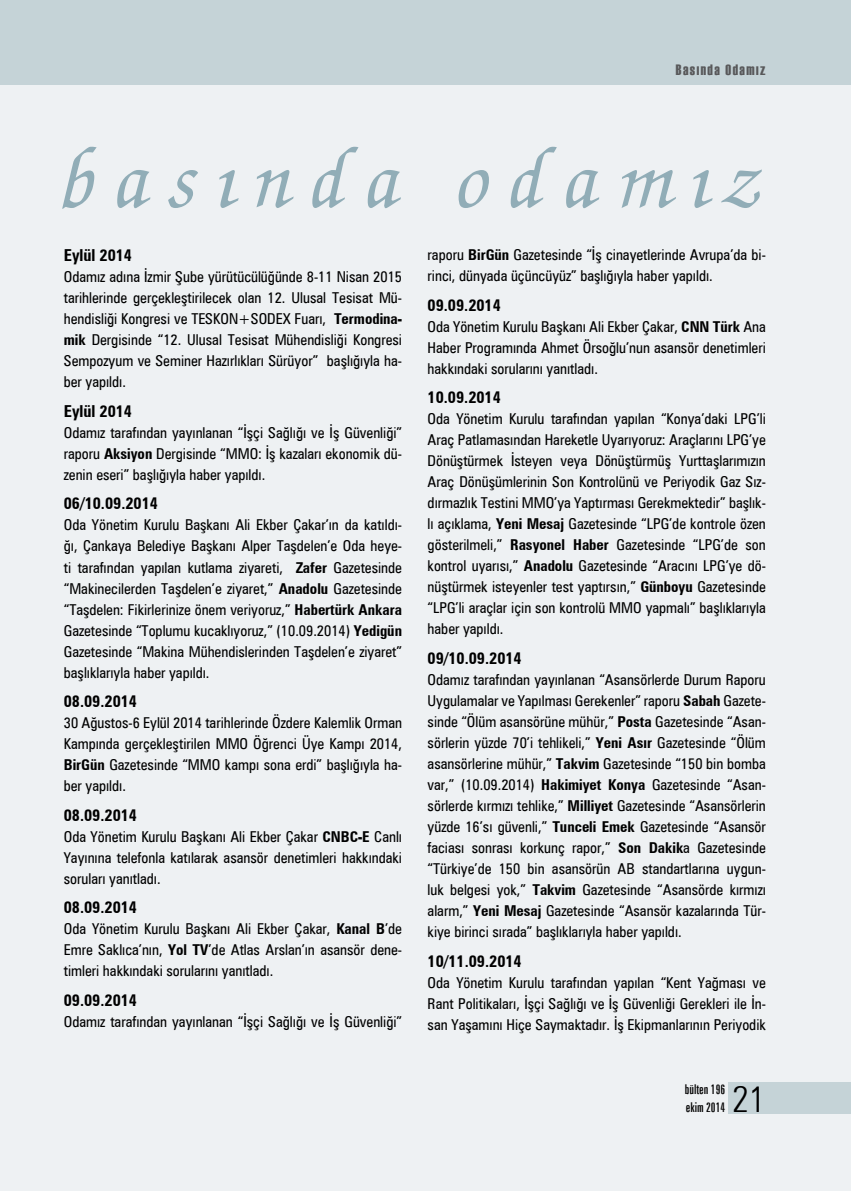
<style>
.page{position:relative;width:851px;height:1191px;background:#fff}
.page>*{position:absolute;margin:0;border:0;box-sizing:border-box;transform-origin:0 0}
.arabaslikk{font:italic 84px "Zurich Calligraphic";letter-spacing:.22em;color:#91adb7}
.t1{font:300 condensed 36.15px "Zurich BT";color:#000}
.arabaslikk-2{font:700 condensed 16.5px "Zurich BT";color:#000}
.bultenmetin{font:condensed 15px/21px "Zurich BT";color:#000;text-align:justify}
.t2{font:15px "Haettenschweiler";letter-spacing:.1em;color:#58585a}
.t3{font:extra-condensed 13.5px/18px "Zurich BT";color:#000}
.s1{font-weight:700}
</style>
<div class="page">
<div style="left:0;top:84px;width:850px;height:1107px;background:#eef1f3"></div>
<div style="left:0;top:0;width:850px;height:84px;background:#c5d3d7"></div>
<div style="left:728px;top:1082px;width:122px;height:32px;background:#c5d3d7"></div>
<p class="t2" style="left:675px;top:60px;width:91px">Basında Odamız</p>
<p class="arabaslikk" style="left:64px;top:137px;width:704px">basında odamız</p>
<p class="arabaslikk-2" style="left:64px;top:245px;width:70px">Eylül 2014</p>
<p class="bultenmetin" style="left:64px;top:266px;width:340px">Odamız adına İzmir Şube yürütücülüğünde 8-11 Nisan 2015 tarihlerinde gerçekleştirilecek olan 12. Ulusal Tesisat Mü&shy;hendisliği Kongresi ve TESKON+SODEX Fuarı, <span class="s1">Termodina&shy;mik</span> Dergisinde “12. Ulusal Tesisat Mühendisliği Kongresi Sempozyum ve Seminer Hazırlıkları Sürüyor” başlığıyla ha&shy;ber yapıldı.</p>
<p class="arabaslikk-2" style="left:64px;top:401px;width:70px">Eylül 2014</p>
<p class="bultenmetin" style="left:64px;top:422px;width:340px">Odamız tarafından yayınlanan “İşçi Sağlığı ve İş Güvenliği” raporu <span class="s1">Aksiyon</span> Dergisinde “MMO: İş kazaları ekonomik dü&shy;zenin eseri” başlığıyla haber yapıldı.</p>
<p class="arabaslikk-2" style="left:64px;top:493px;width:96px">06/10.09.2014</p>
<p class="bultenmetin" style="left:64px;top:514px;width:340px">Oda Yönetim Kurulu Başkanı Ali Ekber Çakar’ın da katıldı&shy;ğı, Çankaya Belediye Başkanı Alper Taşdelen’e Oda heye&shy;ti tarafından yapılan kutlama ziyareti, <span class="s1">Zafer</span> Gazetesinde “Makinecilerden Taşdelen’e ziyaret,” <span class="s1">Anadolu</span> Gazetesinde “Taşdelen: Fikirlerinize önem veriyoruz,” <span class="s1">Habertürk Ankara </span>Gazetesinde “Toplumu kucaklıyoruz,” (10.09.2014) <span class="s1">Yedigün </span>Gazetesinde “Makina Mühendislerinden Taşdelen’e ziyaret” başlıklarıyla haber yapıldı.</p>
<p class="arabaslikk-2" style="left:64px;top:691px;width:75px">08.09.2014</p>
<p class="bultenmetin" style="left:64px;top:712px;width:340px">30 Ağustos-6 Eylül 2014 tarihlerinde Özdere Kalemlik Orman Kampında gerçekleştirilen MMO Öğrenci Üye Kampı 2014, <span class="s1">BirGün</span> Gazetesinde “MMO kampı sona erdi” başlığıyla ha&shy;ber yapıldı.</p>
<p class="arabaslikk-2" style="left:64px;top:804px;width:75px">08.09.2014</p>
<p class="bultenmetin" style="left:64px;top:825px;width:340px">Oda Yönetim Kurulu Başkanı Ali Ekber Çakar <span class="s1">CNBC-E</span> Canlı Yayınına telefonla katılarak asansör denetimleri hakkındaki soruları yanıtladı.</p>
<p class="arabaslikk-2" style="left:64px;top:897px;width:75px">08.09.2014</p>
<p class="bultenmetin" style="left:64px;top:918px;width:340px">Oda Yönetim Kurulu Başkanı Ali Ekber Çakar, <span class="s1">Kanal B</span>’de Emre Saklıca’nın, <span class="s1">Yol TV</span>’de Atlas Arslan’ın asansör dene&shy;timleri hakkındaki sorularını yanıtladı.</p>
<p class="arabaslikk-2" style="left:64px;top:989px;width:75px">09.09.2014</p>
<p class="bultenmetin" style="left:64px;top:1010px;width:340px">Odamız tarafından yayınlanan “İşçi Sağlığı ve İş Güvenliği”</p>
<p class="bultenmetin" style="left:427px;top:244px;width:340px">raporu <span class="s1">BirGün</span> Gazetesinde “İş cinayetlerinde Avrupa’da bi&shy;rinci, dünyada üçüncüyüz” başlığıyla haber yapıldı.</p>
<p class="arabaslikk-2" style="left:427px;top:295px;width:75px">09.09.2014</p>
<p class="bultenmetin" style="left:427px;top:316px;width:340px">Oda Yönetim Kurulu Başkanı Ali Ekber Çakar, <span class="s1">CNN Türk</span> Ana Haber Programında Ahmet Örsoğlu’nun asansör denetimleri hakkındaki sorularını yanıtladı.</p>
<p class="arabaslikk-2" style="left:427px;top:387px;width:75px">10.09.2014</p>
<p class="bultenmetin" style="left:427px;top:408px;width:340px">Oda Yönetim Kurulu tarafından yapılan “Konya’daki LPG’li Araç Patlamasından Hareketle Uyarıyoruz: Araçlarını LPG’ye Dönüştürmek İsteyen veya Dönüştürmüş Yurttaşlarımızın Araç Dönüşümlerinin Son Kontrolünü ve Periyodik Gaz Sız&shy;dırmazlık Testini MMO’ya Yaptırması Gerekmektedir” başlık&shy;lı açıklama, <span class="s1">Yeni Mesaj</span> Gazetesinde “LPG’de kontrole özen gösterilmeli,” <span class="s1">Rasyonel Haber</span> Gazetesinde “LPG’de son kontrol uyarısı,” <span class="s1">Anadolu</span> Gazetesinde “Aracını LPG’ye dö&shy;nüştürmek isteyenler test yaptırsın,” <span class="s1">Günboyu</span> Gazetesinde “LPG’li araçlar için son kontrolü MMO yapmalı” başlıklarıyla haber yapıldı.</p>
<p class="arabaslikk-2" style="left:427px;top:648px;width:96px">09/10.09.2014</p>
<p class="bultenmetin" style="left:427px;top:669px;width:340px">Odamız tarafından yayınlanan “Asansörlerde Durum Raporu Uygulamalar ve Yapılması Gerekenler” raporu <span class="s1">Sabah</span> Gazete&shy;sinde “Ölüm asansörüne mühür,” <span class="s1">Posta</span> Gazetesinde “Asan&shy;sörlerin yüzde 70’i tehlikeli,” <span class="s1">Yeni Asır</span> Gazetesinde “Ölüm asansörlerine mühür,” <span class="s1">Takvim</span> Gazetesinde “150 bin bomba var,” (10.09.2014) <span class="s1">Hakimiyet Konya</span> Gazetesinde “Asan&shy;sörlerde kırmızı tehlike,” <span class="s1">Milliyet</span> Gazetesinde “Asansörlerin yüzde 16’sı güvenli,” <span class="s1">Tunceli Emek</span> Gazetesinde “Asansör faciası sonrası korkunç rapor,” <span class="s1">Son Dakik</span>a Gazetesinde “Türkiye’de 150 bin asansörün AB standartlarına uygun&shy;luk belgesi yok,” <span class="s1">Takvim</span> Gazetesinde “Asansörde kırmızı alarm,” <span class="s1">Yeni Mesaj</span> Gazetesinde “Asansör kazalarında Tür&shy;kiye birinci sırada” başlıklarıyla haber yapıldı.</p>
<p class="arabaslikk-2" style="left:427px;top:950px;width:96px">10/11.09.2014</p>
<p class="bultenmetin" style="left:427px;top:971px;width:340px">Oda Yönetim Kurulu tarafından yapılan “Kent Yağması ve Rant Politikaları, İşçi Sağlığı ve İş Güvenliği Gerekleri ile İn&shy;san Yaşamını Hiçe Saymaktadır. İş Ekipmanlarının Periyodik</p>
<p class="t3" style="left:684px;top:1080px;width:42px">bülten 196 ekim 2014</p>
<p class="t1" style="left:732px;top:1076px;width:35px">21</p>
</div>
